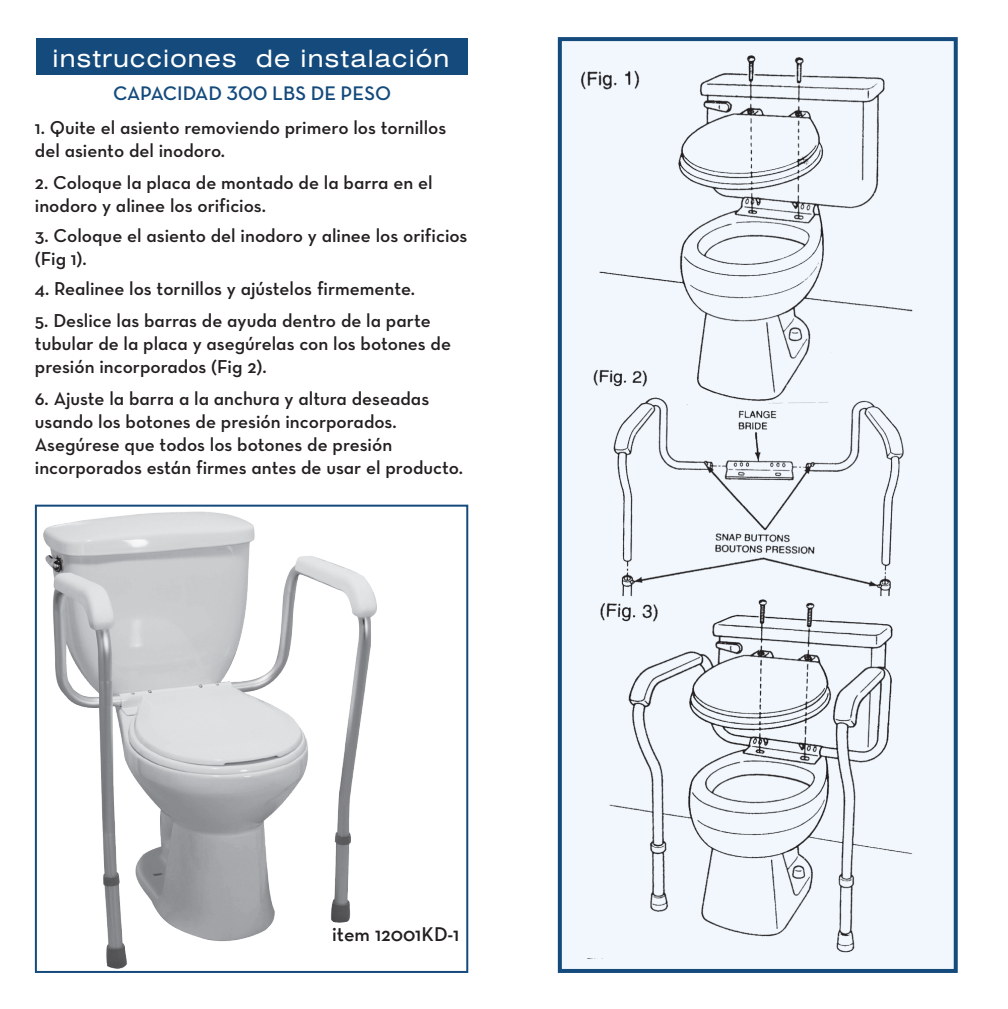
<style>
.page{position:relative;width:1008px;height:1009px;background:#fff}
.page>*{position:absolute;margin:0;border:0;box-sizing:border-box;transform-origin:0 0}
.t1{font:expanded 24px "Swiss 721 BT";letter-spacing:.05em;color:#fff}
.t2{font:20px "Neutraface Text Demi Alt";color:#144a7c}
.Copy_of_Normal{font:20px "Neutraface Text TT Demi Alt";color:#231f20}
.t3{font:19px/22.8px "Neutraface Text Demi Alt";color:#231f20}
</style>
<div class="page">
<img style="left:563px;top:47px;width:389px;height:911px">
<div style="left:558px;top:37px;width:399px;height:935px;border:4px solid #144a7c"></div>
<div style="left:35px;top:504px;width:433px;height:468px;border:2px solid #144a7c"></div>
<img style="left:43px;top:511px;width:333px;height:457px">
<div style="left:36px;top:38px;width:431px;height:36px;background:#144a7c"></div>
<p class="t1" style="left:52px;top:44px;width:398px">instrucciones de instalación</p>
<p class="t2" style="left:113px;top:81px;width:279px">CAPACIDAD 300 LBS DE PESO</p>
<p class="t3" style="left:35px;top:116px;width:413px">1. Quite el asiento removiendo primero los tornillos del asiento del inodoro.</p>
<p class="t3" style="left:35px;top:171px;width:399px">2. Coloque la placa de montado de la barra en el inodoro y alinee los orificios.</p>
<p class="t3" style="left:35px;top:224px;width:434px">3. Coloque el asiento del inodoro y alinee los orificios (Fig 1).</p>
<p class="t3" style="left:35px;top:277px;width:382px">4. Realinee los tornillos y ajústelos firmemente.</p>
<p class="t3" style="left:35px;top:309px;width:417px">5. Deslice las barras de ayuda dentro de la parte tubular de la placa y asegúrelas con los botones de presión incorporados (Fig 2).</p>
<p class="t3" style="left:35px;top:387px;width:430px">6. Ajuste la barra a la anchura y altura deseadas usando los botones de presión incorporados.<br>Asegúrese que todos los botones de presión incorporados están firmes antes de usar el producto.</p>
<p class="Copy_of_Normal" style="left:332px;top:920px;width:128px">item 12001KD-1</p>
</div>
